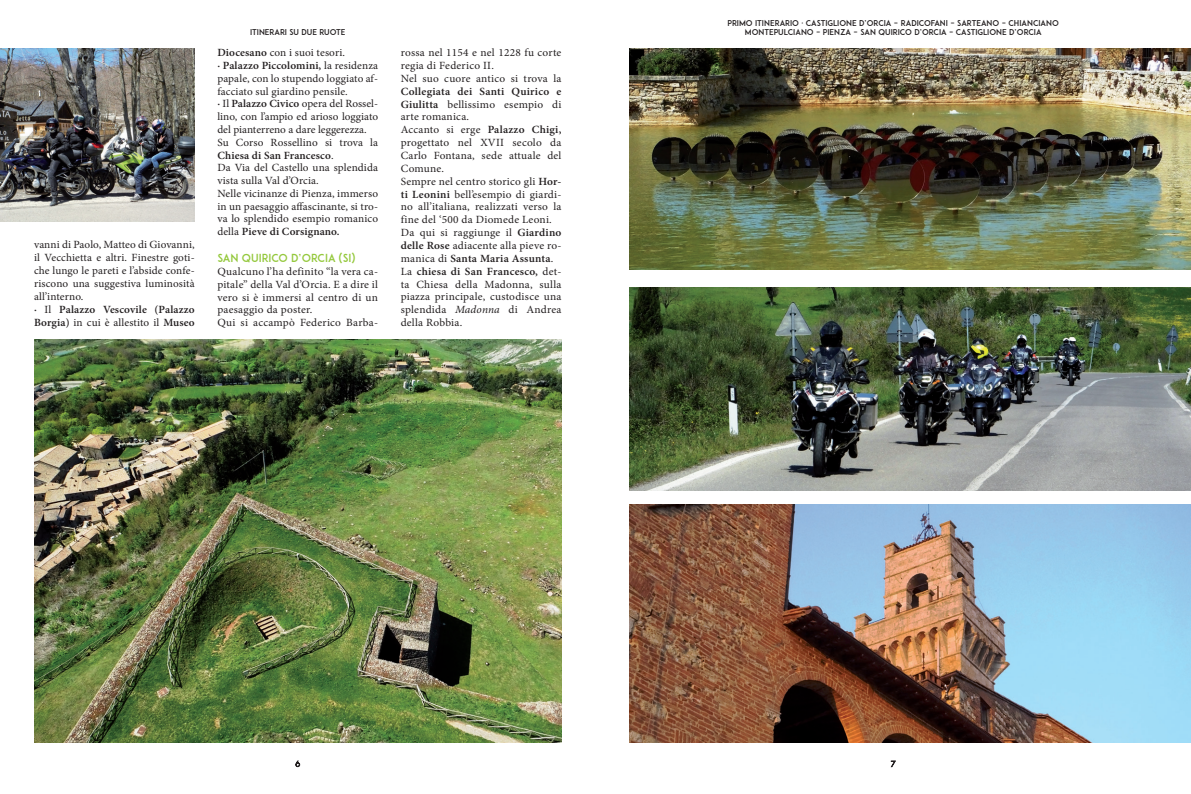
<style>
.page{position:relative;width:1191px;height:794px;background:#fff}
.page>*{position:absolute;margin:0;border:0;box-sizing:border-box;transform-origin:0 0}
.t1{font:11px/12.8px "Minion Pro";letter-spacing:.015em;color:#231f20;text-align:justify}
.t2{font:600 11px/13.1px "Minion Pro";letter-spacing:.01em;color:#231f20}
.t3{font:11px "ADAM.CGPRO";color:#94c83c}
.titolo_itinerario_al{font:8px "ADAM.CGPRO";color:#231f20}
.s1{font-weight:400}
.s2{font-weight:600}
.s3{font-style:italic}
</style>
<div class="page">
<svg style="left:295px;top:760px;width:5px;height:7px"></svg>
<svg style="left:890px;top:760px;width:6px;height:7px"></svg>
<img style="left:34px;top:339px;width:527px;height:403px">
<img style="left:629px;top:48px;width:562px;height:221px">
<img style="left:629px;top:288px;width:562px;height:202px">
<img style="left:629px;top:505px;width:562px;height:238px">
<img style="left:0;top:48px;width:195px;height:173px">
<p class="t1" style="left:34px;top:238px;width:162px;line-height:13.1px">vanni di Paolo, Matteo di Giovanni, il Vecchietta e altri. Finestre goti&shy;che lungo le pareti e l’abside confe&shy;riscono una suggestiva luminosità all’interno.</p>
<p class="t2" style="left:34px;top:303px;width:162px">· <span class="s1">Il</span> Palazzo Vescovile (Palazzo<br>Borgia) <span class="s1">in cui è allestito il</span> Museo</p>
<p class="titolo_itinerario_al" style="left:250px;top:28px;width:97px">ITINERARI SU DUE RUOTE</p>
<p class="t1" style="left:217px;top:46px;width:129px"><span class="s2">Diocesano</span> con i suoi tesori.</p>
<p class="t1" style="left:217px;top:59px;width:162px"><span class="s2">· Palazzo Piccolomini,</span> la residenza papale, con lo stupendo loggiato af&shy;facciato sul giardino pensile.</p>
<p class="t1" style="left:217px;top:97px;width:162px"><span class="s2">·</span> Il <span class="s2">Palazzo Civico</span> opera del Rossel&shy;lino, con l’ampio ed arioso loggiato del pianterreno a dare leggerezza.</p>
<p class="t1" style="left:217px;top:136px;width:162px">Su Corso Rossellino si trova la<br><span class="s2">Chiesa di San Francesco</span>.</p>
<p class="t1" style="left:217px;top:161px;width:162px">Da Via del Castello una splendida vista sulla Val d’Orcia.</p>
<p class="t1" style="left:217px;top:187px;width:162px">Nelle vicinanze di Pienza, immerso in un paesaggio affascinante, si tro&shy;va lo splendido esempio romanico della <span class="s2">Pieve di Corsignano.</span></p>
<p class="t3" style="left:217px;top:251px;width:139px">SAN QUIRICO D’ORCIA (SI)</p>
<p class="t1" style="left:217px;top:265px;width:162px">Qualcuno l’ha definito “la vera ca&shy;pitale” della Val d’Orcia. E a dire il vero si è immersi al centro di un paesaggio da poster.</p>
<p class="t1" style="left:217px;top:316px;width:162px">Qui si accampò Federico Barba-</p>
<p class="t1" style="left:401px;top:46px;width:162px">rossa nel 1154 e nel 1228 fu corte regia di Federico II.</p>
<p class="t1" style="left:401px;top:72px;width:162px">Nel suo cuore antico si trova la <span class="s2">Collegiata dei Santi Quirico e Giulitta</span> bellissimo esempio di arte romanica.</p>
<p class="t1" style="left:401px;top:123px;width:162px">Accanto si erge <span class="s2">Palazzo Chigi, </span>progettato nel XVII secolo da Carlo Fontana, sede attuale del Comune.</p>
<p class="t1" style="left:401px;top:175px;width:162px">Sempre nel centro storico gli <span class="s2">Hor&shy;ti Leonini</span> bell’esempio di giardi&shy;no all’italiana, realizzati verso la fine del ‘500 da Diomede Leoni.</p>
<p class="t1" style="left:401px;top:226px;width:162px">Da qui si raggiunge il <span class="s2">Giardino delle Rose</span> adiacente alla pieve ro&shy;manica di <span class="s2">Santa Maria Assunta</span>.</p>
<p class="t1" style="left:401px;top:265px;width:162px">La <span class="s2">chiesa di San Francesco,</span> det&shy;ta Chiesa della Madonna, sulla piazza principale, custodisce una splendida <span class="s3">Madonna</span> di Andrea della Robbia.</p>
<p class="titolo_itinerario_al" style="left:727px;top:18px;width:333px">PRIMO ITINERARIO · CASTIGLIONE D’ORCIA – RADICOFANI – SARTEANO – CHIANCIANO</p>
<p class="titolo_itinerario_al" style="left:745px;top:28px;width:298px">MONTEPULCIANO – PIENZA – SAN QUIRICO D’ORCIA – CASTIGLIONE D’ORCIA</p>
</div>
